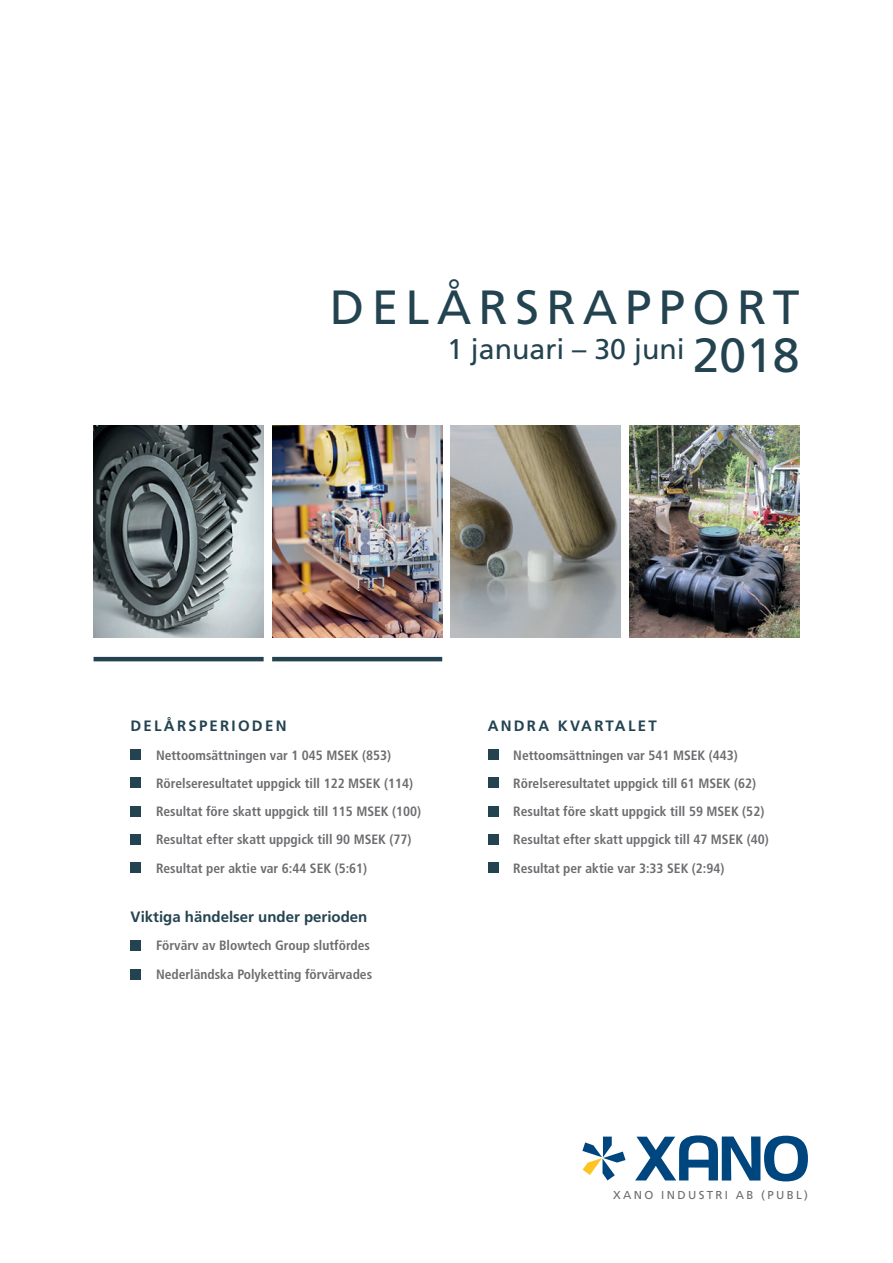
<style>
.page{position:relative;width:893px;height:1263px;background:#fff}
.page>*{position:absolute;margin:0;border:0;box-sizing:border-box;transform-origin:0 0}
.t1{font:48px "Frutiger";letter-spacing:.15em;color:#244351}
.t2{font:28.5px "Frutiger";color:#244351}
.t3{font:700 15px "Frutiger";color:#244351}
.t4{font:700 15px "Frutiger";letter-spacing:.15em;color:#244351}
.t5{font:700 condensed 13.5px/28.2px "Frutiger";color:#6c6d70}
.t6{font:11.55px "Frutiger";letter-spacing:.2em;color:#6c6d70}
.s1{font-size:48px}
</style>
<div class="page">
<div style="left:488px;top:749px;width:10px;height:11px;background:#244351"></div>
<div style="left:488px;top:777px;width:10px;height:11px;background:#244351"></div>
<div style="left:488px;top:806px;width:10px;height:10px;background:#244351"></div>
<div style="left:488px;top:834px;width:10px;height:11px;background:#244351"></div>
<svg style="left:635px;top:1135px;width:173px;height:46px"></svg>
<svg style="left:582px;top:1136px;width:43px;height:44px"></svg>
<div style="left:488px;top:862px;width:10px;height:11px;background:#244351"></div>
<hr style="left:94px;top:657px;width:170px;height:4px;background:#244351">
<img style="left:272px;top:425px;width:170px;height:213px">
<img style="left:451px;top:425px;width:170px;height:213px">
<img style="left:94px;top:425px;width:170px;height:213px">
<img style="left:629px;top:425px;width:170px;height:213px">
<hr style="left:272px;top:657px;width:170px;height:4px;background:#244351">
<div style="left:131px;top:749px;width:10px;height:11px;background:#244351"></div>
<div style="left:131px;top:777px;width:10px;height:11px;background:#244351"></div>
<div style="left:131px;top:806px;width:10px;height:10px;background:#244351"></div>
<div style="left:131px;top:834px;width:10px;height:11px;background:#244351"></div>
<div style="left:131px;top:862px;width:10px;height:11px;background:#244351"></div>
<div style="left:131px;top:941px;width:10px;height:10px;background:#244351"></div>
<div style="left:131px;top:969px;width:10px;height:10px;background:#244351"></div>
<h1 class="t1" style="left:330px;top:279px;width:471px">DELÅRSRAPPORT</h1>
<h2 class="t2" style="left:447px;top:332px;width:354px">1 januari – 30 juni <span class="s1">2018</span></h2>
<p class="t4" style="left:131px;top:717px;width:157px">DELÅRSPERIODEN</p>
<p class="t5" style="left:156px;top:741px;width:267px">Nettoomsättningen var 1 045 MSEK (853)<br>Rörelseresultatet uppgick till 122 MSEK (114)<br>Resultat före skatt uppgick till 115 MSEK (100)<br>Resultat efter skatt uppgick till 90 MSEK (77)<br>Resultat per aktie var 6:44 SEK (5:61)</p>
<p class="t3" style="left:131px;top:908px;width:238px">Viktiga händelser under perioden</p>
<p class="t5" style="left:156px;top:932px;width:218px">Förvärv av Blowtech Group slutfördes<br>Nederländska Polyketting förvärvades</p>
<p class="t4" style="left:488px;top:717px;width:170px">ANDRA KVARTALET</p>
<p class="t5" style="left:513px;top:741px;width:257px">Nettoomsättningen var 541 MSEK (443)<br>Rörelseresultatet uppgick till 61 MSEK (62)<br>Resultat före skatt uppgick till 59 MSEK (52)<br>Resultat efter skatt uppgick till 47 MSEK (40)<br>Resultat per aktie var 3:33 SEK (2:94)</p>
<p class="t6" style="left:613px;top:1188px;width:196px">XANO INDUSTRI AB (PUBL)</p>
</div>
